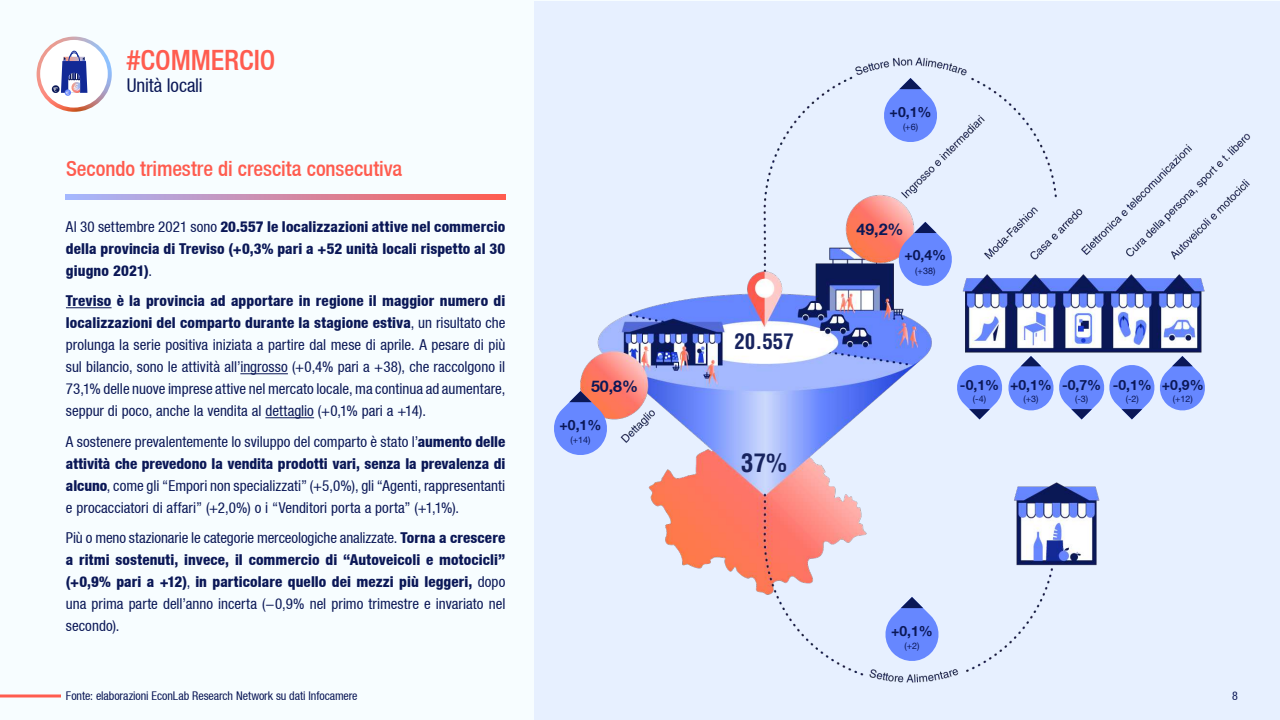
<style>
.page{position:relative;width:1280px;height:720px;background:#f7fdff}
.page>*{position:absolute;margin:0;border:0;box-sizing:border-box;transform-origin:0 0}
.t1{font:500 condensed 28px "Helvetica Neue LT";letter-spacing:-.005em;color:#ff5c4f}
.t2{font:700 condensed 25px "Helvetica LT Std";color:#17235f}
.t3{font:500 condensed 21px "Helvetica Neue LT";letter-spacing:-.005em;color:#ff5c4f}
.t4{font:700 condensed 21px "Helvetica LT Std";color:#17235f}
.t5{font:condensed 19px "Helvetica Neue LT";letter-spacing:-.005em;color:#0b1857}
.t6{font:700 16px "Helvetica Neue CE";color:#0b1857}
.t7{font:condensed 15px/22px "Helvetica Neue LT";letter-spacing:.005em;color:#0b1857;text-align:justify}
.t8{font:800 condensed 15px/22px "Helvetica Neue LT";letter-spacing:.01em;color:#0b1857;text-align:justify}
.t9{font:700 14px "Helvetica Neue CE";color:#0b1857}
.t10{font:700 14px "Helvetica Neue LT";color:#0b1857}
.t11{font:condensed 12px "Helvetica Neue LT";letter-spacing:-.005em;color:#0b1857}
.t12{font:9px "Helvetica Neue LT";color:#0b1857}
.s1{font-weight:400}
.s2{font-weight:800}
</style>
<div class="page">
<div style="left:534px;top:1px;width:746px;height:719px;background:#e7f0ff"></div>
<svg style="left:37px;top:37px;width:75px;height:75px"></svg>
<div style="left:40px;top:40px;width:68px;height:68px;background:#fff;border-radius:50%"></div>
<svg style="left:51px;top:50px;width:36px;height:45px"></svg>
<svg style="left:66px;top:195px;width:439px;height:5px;background:#d189a7"></svg>
<svg style="left:0;top:694px;width:61px;height:4px"></svg>
<img style="left:580px;top:57px;width:671px;height:626px">
<svg style="left:955px;top:356px;width:252px;height:63px"></svg>
<hr style="left:66px;top:307px;width:46px;height:1px;background:#0b1857">
<hr style="left:240px;top:373px;width:48px;height:1px;background:#0b1857">
<hr style="left:265px;top:417px;width:49px;height:1px;background:#0b1857">
<svg style="left:554px;top:391px;width:56px;height:67px"></svg>
<svg style="left:896px;top:222px;width:58px;height:67px"></svg>
<svg style="left:881px;top:78px;width:59px;height:67px"></svg>
<svg style="left:883px;top:597px;width:58px;height:67px"></svg>
<h1 class="t1" style="left:127px;top:43px;width:150px">#COMMERCIO</h1>
<p class="t5" style="left:127px;top:75px;width:78px">Unità locali</p>
<h3 class="t3" style="left:66px;top:156px;width:338px">Secondo trimestre di crescita consecutiva</h3>
<p class="t8" style="left:66px;top:215px;width:441px"><span class="s1">Al 30 settembre 2021 sono</span> 20.557 le localizzazioni attive nel commercio della provincia di Treviso (+0,3% pari a +52 unità locali rispetto al 30 giugno 2021)<span class="s1">.</span></p>
<p class="t7" style="left:66px;top:290px;width:441px"><span class="s2">Treviso è la provincia ad apportare in regione il maggior numero di localizzazioni del comparto durante la stagione estiva</span>, un risultato che prolunga la serie positiva iniziata a partire dal mese di aprile. A pesare di più sul bilancio, sono le attività all’ingrosso (+0,4% pari a +38), che raccolgono il 73,1% delle nuove imprese attive nel mercato locale, ma continua ad aumentare, seppur di poco, anche la vendita al dettaglio (+0,1% pari a +14).</p>
<p class="t7" style="left:66px;top:430px;width:441px">A sostenere prevalentemente lo sviluppo del comparto è stato l’<span class="s2">aumento delle attività che prevedono la vendita prodotti vari, senza la prevalenza di alcuno</span>, come gli “Empori non specializzati” (+5,0%), gli “Agenti, rappresentanti e procacciatori di affari” (+2,0%) o i “Venditori porta a porta” (+1,1%).</p>
<p class="t7" style="left:66px;top:527px;width:441px">Più o meno stazionarie le categorie merceologiche analizzate. <span class="s2">Torna a crescere a ritmi sostenuti, invece, il commercio di “Autoveicoli e motocicli” (+0,9% pari a +12)</span>, <span class="s2">in particolare quello dei mezzi più leggeri,</span> dopo una prima parte dell’anno incerta (-0,9% nel primo trimestre e invariato nel secondo).</p>
<p class="t11" style="left:66px;top:689px;width:293px">Fonte: elaborazioni EconLab Research Network su dati Infocamere</p>
<p class="t6" style="left:591px;top:376px;width:49px">50,8%</p>
<p class="t10" style="left:560px;top:416px;width:43px">+0,1%</p>
<p class="t12" style="left:570px;top:435px;width:22px">(+14)</p>
<h3 class="t4" style="left:734px;top:328px;width:61px">20.557</h3>
<h2 class="t2" style="left:741px;top:448px;width:47px">37%</h2>
<p class="t10" style="left:890px;top:103px;width:43px">+0,1%</p>
<p class="t12" style="left:903px;top:122px;width:17px">(+6)</p>
<p class="t6" style="left:856px;top:220px;width:49px">49,2%</p>
<p class="t10" style="left:904px;top:247px;width:43px">+0,4%</p>
<p class="t12" style="left:915px;top:266px;width:22px">(+38)</p>
<p class="t9" style="left:960px;top:376px;width:41px">-0,1%</p>
<p class="t12" style="left:973px;top:393px;width:15px">(-4)</p>
<p class="t9" style="left:1010px;top:376px;width:43px">+0,1%</p>
<p class="t12" style="left:1023px;top:393px;width:17px">(+3)</p>
<p class="t9" style="left:1062px;top:376px;width:41px">-0,7%</p>
<p class="t12" style="left:1075px;top:393px;width:15px">(-3)</p>
<p class="t9" style="left:1113px;top:376px;width:41px">-0,1%</p>
<p class="t12" style="left:1126px;top:393px;width:15px">(-2)</p>
<p class="t9" style="left:1162px;top:376px;width:43px">+0,9%</p>
<p class="t12" style="left:1173px;top:393px;width:22px">(+12)</p>
<p class="t10" style="left:891px;top:622px;width:43px">+0,1%</p>
<p class="t12" style="left:904px;top:641px;width:17px">(+2)</p>
<p class="t11" style="left:1232px;top:689px;width:7px">8</p>
</div>
